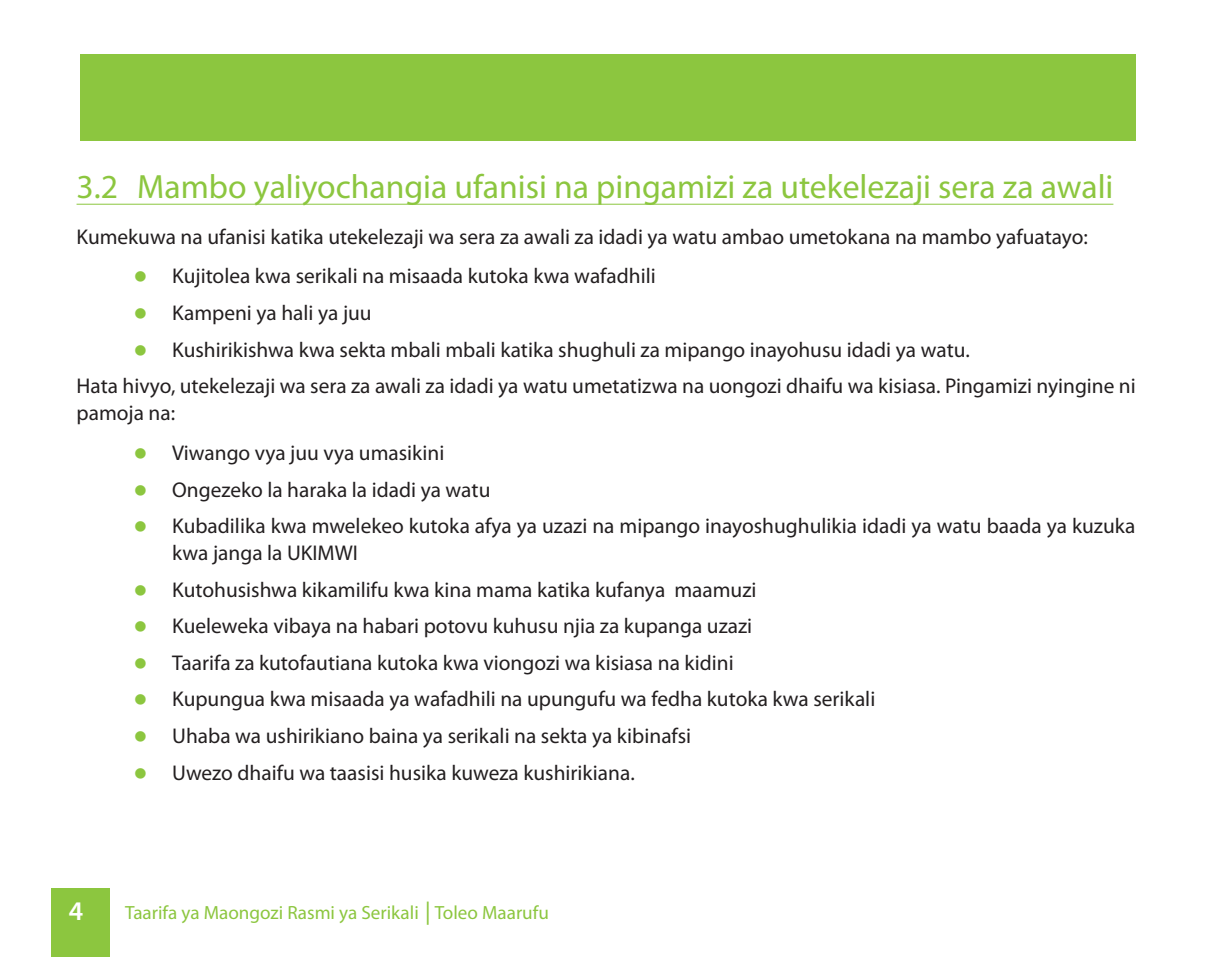
<style>
.page{position:relative;width:1212px;height:957px;background:#fff}
.page>*{position:absolute;margin:0;border:0;box-sizing:border-box;transform-origin:0 0}
.t1{font:33.75px "Myriad Pro";color:#8cc63f}
.t2{font:600 27px "Myriad Pro";color:#fff}
.t3{font:21.38px/36.7px "Myriad Pro";color:#231f20}
.t4{font:19.12px "Myriad Pro";color:#8cc63f}
.s1{color:#8cc63f}
.s2{font-family:"Arial"}
</style>
<div class="page">
<div style="left:51px;top:888px;width:58px;height:69px;background:#8cc63f"></div>
<div style="left:80px;top:54px;width:1055px;height:86px;background:#8cc63f"></div>
<hr style="left:77px;top:204px;width:1036px;height:1px;background:#8cc63f">
<h1 class="t1" style="left:77px;top:173px;width:1038px">3.2 Mambo yaliyochangia ufanisi na pingamizi za utekelezaji sera za awali</h1>
<p class="t3" style="left:77px;top:220px;width:1013px">Kumekuwa na ufanisi katika utekelezaji wa sera za awali za idadi ya watu ambao umetokana na mambo yafuatayo:</p>
<p class="t3" style="left:134px;top:260px;width:523px"><span class="s1">●</span> Kujitolea kwa serikali na misaada kutoka kwa wafadhili</p>
<p class="t3" style="left:134px;top:297px;width:239px"><span class="s1">●</span> Kampeni ya hali ya juu</p>
<p class="t3" style="left:77px;top:333px;width:1060px;text-indent:57px"><span class="s1">●</span> Kushirikishwa kwa sekta mbali mbali katika shughuli za mipango inayohusu idadi ya watu.<br>Hata hivyo, utekelezaji wa sera za awali za idadi ya watu umetatizwa na uongozi dhaifu wa kisiasa. Pingamizi nyingine ni</p>
<p class="t3" style="left:77px;top:397px;width:100px">pamoja na:</p>
<p class="t3" style="left:134px;top:437px;width:312px"><span class="s1">●</span> Viwango vya juu vya umasikini</p>
<p class="t3" style="left:134px;top:473px;width:358px"><span class="s1">●</span> Ongezeko la haraka la idadi ya watu</p>
<p class="t3" style="left:172px;top:514px;width:965px;line-height:27px;text-indent:-38px"><span class="s1">●</span> Kubadilika kwa mwelekeo kutoka afya ya uzazi na mipango inayoshughulikia idadi ya watu baada ya kuzuka kwa janga la UKIMWI</p>
<p class="t3" style="left:134px;top:573px;width:624px"><span class="s1">●</span> Kutohusishwa kikamilifu kwa kina mama katika kufanya maamuzi</p>
<p class="t3" style="left:134px;top:610px;width:620px"><span class="s1">●</span> Kueleweka vibaya na habari potovu kuhusu njia za kupanga uzazi</p>
<p class="t3" style="left:134px;top:646px;width:601px"><span class="s1">●</span> Taarifa za kutofautiana kutoka kwa viongozi wa kisiasa na kidini</p>
<p class="t3" style="left:134px;top:683px;width:743px"><span class="s1">●</span> Kupungua kwa misaada ya wafadhili na upungufu wa fedha kutoka kwa serikali</p>
<p class="t3" style="left:134px;top:719px;width:559px"><span class="s1">●</span> Uhaba wa ushirikiano baina ya serikali na sekta ya kibinafsi</p>
<p class="t3" style="left:134px;top:756px;width:502px"><span class="s1">●</span> Uwezo dhaifu wa taasisi husika kuweza kushirikiana.</p>
<p class="t2" style="left:69px;top:901px;width:16px">4</p>
<p class="t4" style="left:125px;top:905px;width:425px">Taarifa ya Maongozi Rasmi ya Serikali <span class="s2">│</span>Toleo Maarufu</p>
</div>
